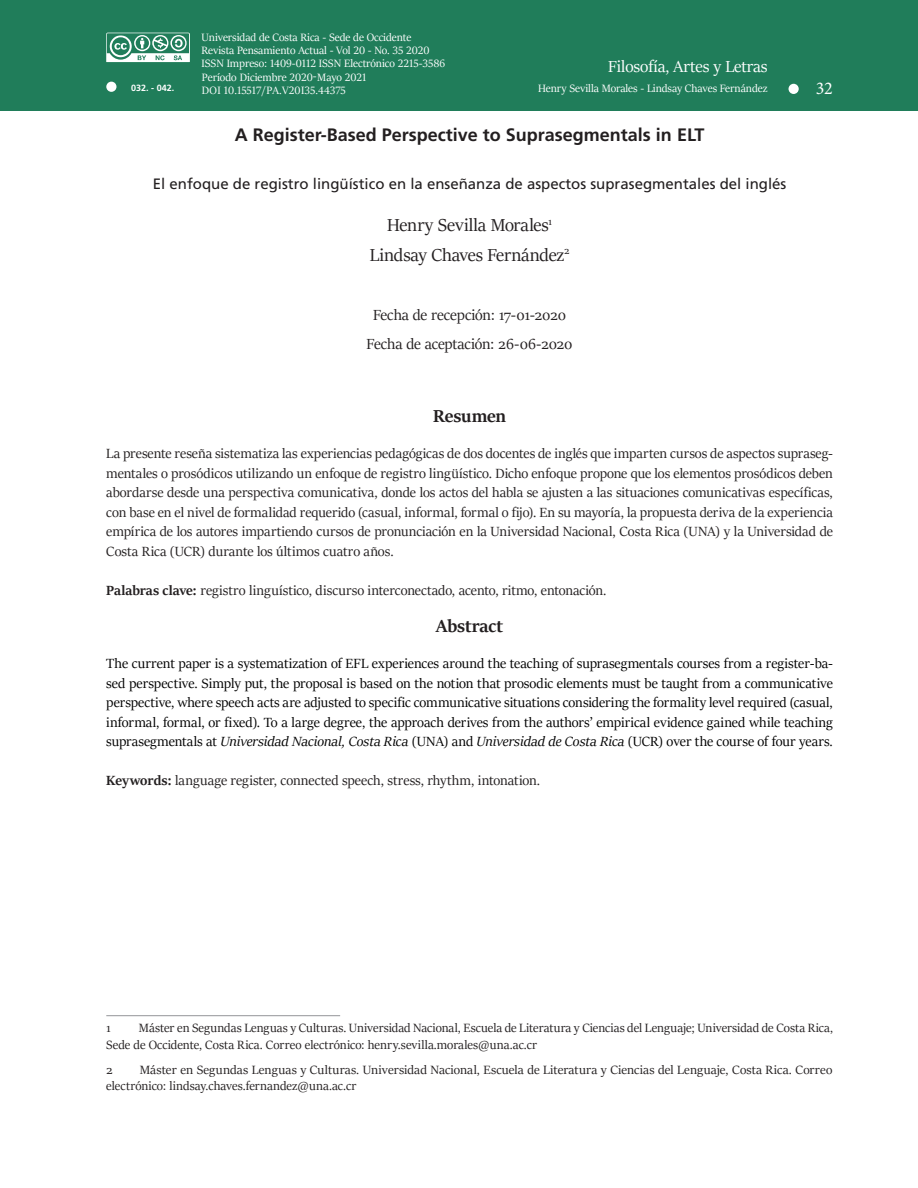
<style>
.page{position:relative;width:918px;height:1188px;background:#fff}
.page>*{position:absolute;margin:0;border:0;box-sizing:border-box;transform-origin:0 0}
.nombre{font:19.5px "Sitka Banner";letter-spacing:-.005em;color:#231f20}
.subtitulo{font:700 19.5px "Sitka Banner";color:#231f20}
.titular_inicial{font:700 18px "Frutiger LT Std";color:#231f20}
.t1{font:18px "Sitka Banner";color:#fff}
.t2{font:18px "Minion Pro";color:#fff}
.recibido_y_aprobado{font:16.5px "Sitka Banner";letter-spacing:-.01em;color:#231f20}
.resumen{font:15px/19.5px "Sitka Banner";letter-spacing:.005em;color:#231f20;text-align:justify}
.resumen-2{font:15px/19.5px "Sitka Banner";color:#000;text-align:justify}
.titular_inicial_ingl{font:15px "Frutiger LT Std";color:#231f20}
.pies_de_pagina{font:13.5px/16.5px "Sitka Banner";letter-spacing:.005em;color:#231f20}
.titular_inicial-2{font:12px "Sitka Banner";color:#fff}
.titular_inicial-3{font:700 9px "Frutiger LT Std";color:#fff}
.s1{font-weight:700}
.s2{font-style:italic}
</style>
<div class="page">
<div style="left:0;top:0;width:918px;height:111px;background:#207d5a"></div>
<svg style="left:106px;top:33px;width:84px;height:29px"></svg>
<div style="left:789px;top:84px;width:10px;height:10px;background:#fff;border-radius:50%"></div>
<div style="left:106px;top:82px;width:11px;height:10px;background:#fff;border-radius:50%"></div>
<hr style="left:106px;top:1015px;width:234px;height:1px;background:#939598">
<p class="titular_inicial-2" style="left:202px;top:29px;width:211px">Universidad de Costa Rica - Sede de Occidente</p>
<p class="titular_inicial-2" style="left:202px;top:42px;width:230px">Revista Pensamiento Actual - Vol 20 - No. 35 2020</p>
<p class="titular_inicial-2" style="left:202px;top:55px;width:245px">ISSN Impreso: 1409-0112 ISSN Electrónico 2215-3586</p>
<p class="titular_inicial-2" style="left:202px;top:69px;width:166px">Período Diciembre 2020-Mayo 2021</p>
<p class="t1" style="left:608px;top:54px;width:161px">Filosofía, Artes y Letras</p>
<p class="titular_inicial-3" style="left:131px;top:82px;width:45px">032. - 042.</p>
<p class="titular_inicial-2" style="left:202px;top:82px;width:146px">DOI 10.15517/PA.V20I35.44375</p>
<p class="titular_inicial-2" style="left:538px;top:80px;width:231px">Henry Sevilla Morales - Lindsay Chaves Fernández</p>
<p class="titular_inicial" style="left:235px;top:124px;width:471px">A Register-Based Perspective to Suprasegmentals in ELT</p>
<p class="titular_inicial_ingl" style="left:153px;top:175px;width:635px">El enfoque de registro lingüístico en la enseñanza de aspectos suprasegmentales del inglés</p>
<p class="nombre" style="left:387px;top:212px;width:167px">Henry Sevilla Morales<sup>1</sup></p>
<p class="nombre" style="left:370px;top:241px;width:201px">Lindsay Chaves Fernández<sup>2</sup></p>
<p class="recibido_y_aprobado" style="left:373px;top:303px;width:195px">Fecha de recepción: 17-01-2020</p>
<p class="recibido_y_aprobado" style="left:367px;top:333px;width:207px">Fecha de aceptación: 26-06-2020</p>
<p class="t2" style="left:816px;top:76px;width:19px">32</p>
<p class="subtitulo" style="left:433px;top:402px;width:75px">Resumen</p>
<p class="resumen" style="left:106px;top:443px;width:728px">La presente reseña sistematiza las experiencias pedagógicas de dos docentes de inglés que imparten cursos de aspectos supraseg&shy;mentales o prosódicos utilizando un enfoque de registro lingüístico. Dicho enfoque propone que los elementos prosódicos deben abordarse desde una perspectiva comunicativa, donde los actos del habla se ajusten a las situaciones comunicativas específicas, con base en el nivel de formalidad requerido (casual, informal, formal o fijo). En su mayoría, la propuesta deriva de la experiencia empírica de los autores impartiendo cursos de pronunciación en la Universidad Nacional, Costa Rica (UNA) y la Universidad de Costa Rica (UCR) durante los últimos cuatro años.</p>
<p class="resumen" style="left:106px;top:580px;width:502px"><span class="s1">Palabras clave:</span> registro linguístico, discurso interconectado, acento, ritmo, entonación.</p>
<p class="subtitulo" style="left:436px;top:612px;width:68px">Abstract</p>
<p class="resumen-2" style="left:106px;top:653px;width:728px">The current paper is a systematization of EFL experiences around the teaching of suprasegmentals courses from a register-ba&shy;sed perspective. Simply put, the proposal is based on the notion that prosodic elements must be taught from a communicative perspective, where speech acts are adjusted to specific communicative situations considering the formality level required (casual, informal, formal, or fixed). To a large degree, the approach derives from the authors’ empirical evidence gained while teaching suprasegmentals at <span class="s2">Universidad Nacional, Costa Rica</span> (UNA) and <span class="s2">Universidad de Costa Rica</span> (UCR) over the course of four years.</p>
<p class="resumen" style="left:106px;top:770px;width:435px"><span class="s1">Keywords:</span> language register, connected speech, stress, rhythm, intonation.</p>
<p class="pies_de_pagina" style="left:106px;top:1019px;width:728px;text-indent:33px">Máster en Segundas Lenguas y Culturas. Universidad Nacional, Escuela de Literatura y Ciencias del Lenguaje; Universidad de Costa Rica,<br>Sede de Occidente, Costa Rica. Correo electrónico: henry.sevilla.morales@una.ac.cr</p>
<p class="pies_de_pagina" style="left:106px;top:1061px;width:8px">2</p>
<p class="pies_de_pagina" style="left:106px;top:1019px;width:6px">1</p>
<p class="pies_de_pagina" style="left:106px;top:1061px;width:728px;text-indent:33px">Máster en Segundas Lenguas y Culturas. Universidad Nacional, Escuela de Literatura y Ciencias del Lenguaje, Costa Rica. Correo electrónico: lindsay.chaves.fernandez@una.ac.cr</p>
</div>
